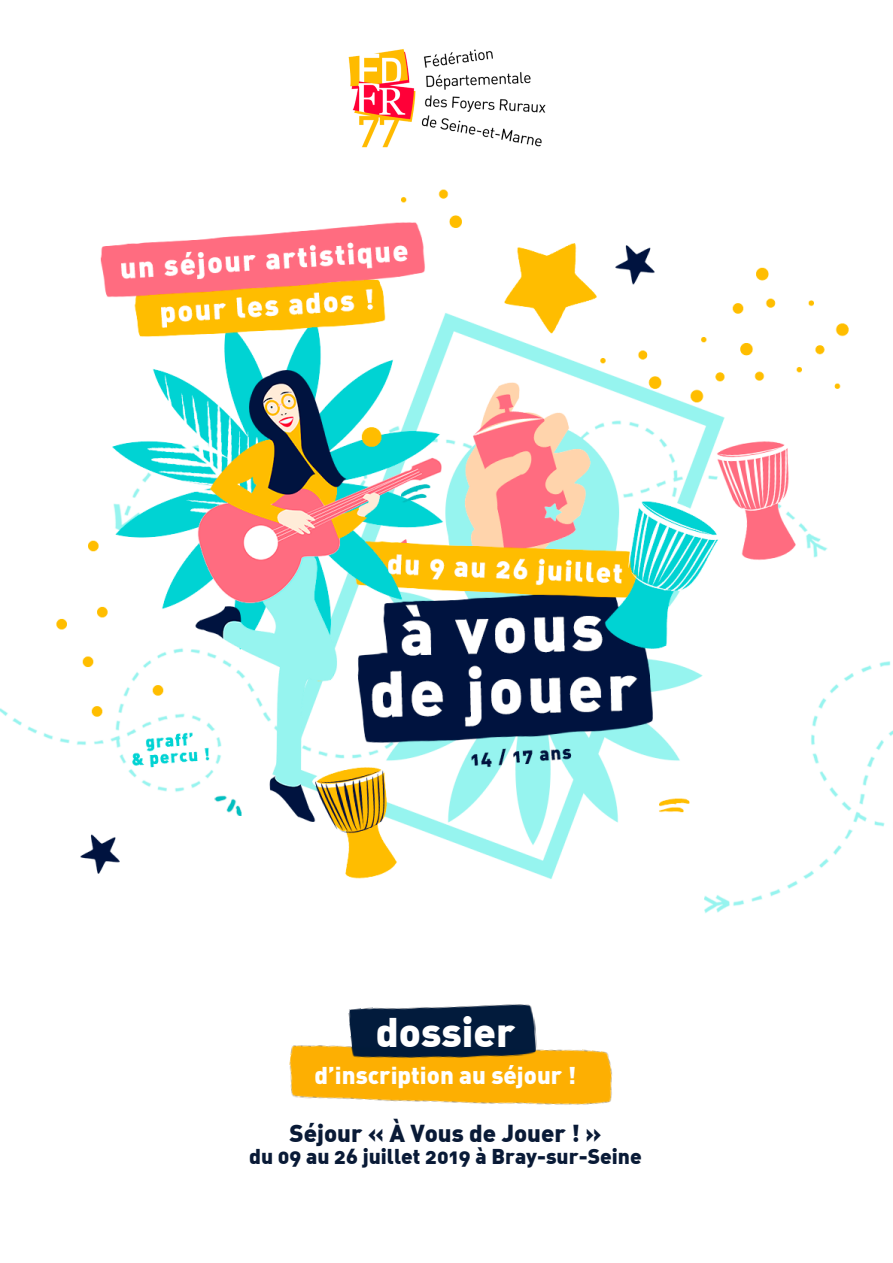
<style>
.page{position:relative;width:893px;height:1263px;background:#fff}
.page>*{position:absolute;margin:0;border:0;box-sizing:border-box;transform-origin:0 0}
.t1{font:900 40.5px "DIN Alternate";color:#fff}
.t2{font:900 24px "DIN Pro";color:#fff}
.t3{font:900 24px "DIN Alternate";color:#091a36}
.t4{font:900 21px "DIN Alternate";color:#091a36}
</style>
<div class="page">
<img style="left:0;top:189px;width:893px;height:724px">
<img style="left:289px;top:1045px;width:323px;height:60px">
<img style="left:348px;top:1004px;width:190px;height:66px">
<img style="left:348px;top:49px;width:198px;height:99px">
<h1 class="t1" style="left:376px;top:1005px;width:141px">dossier</h1>
<p class="t2" style="left:315px;top:1055px;width:263px">d’inscription au séjour !</p>
<p class="t3" style="left:289px;top:1117px;width:314px">Séjour « À Vous de Jouer ! »</p>
<p class="t4" style="left:249px;top:1143px;width:394px">du 09 au 26 juillet 2019 à Bray-sur-Seine</p>
</div>
